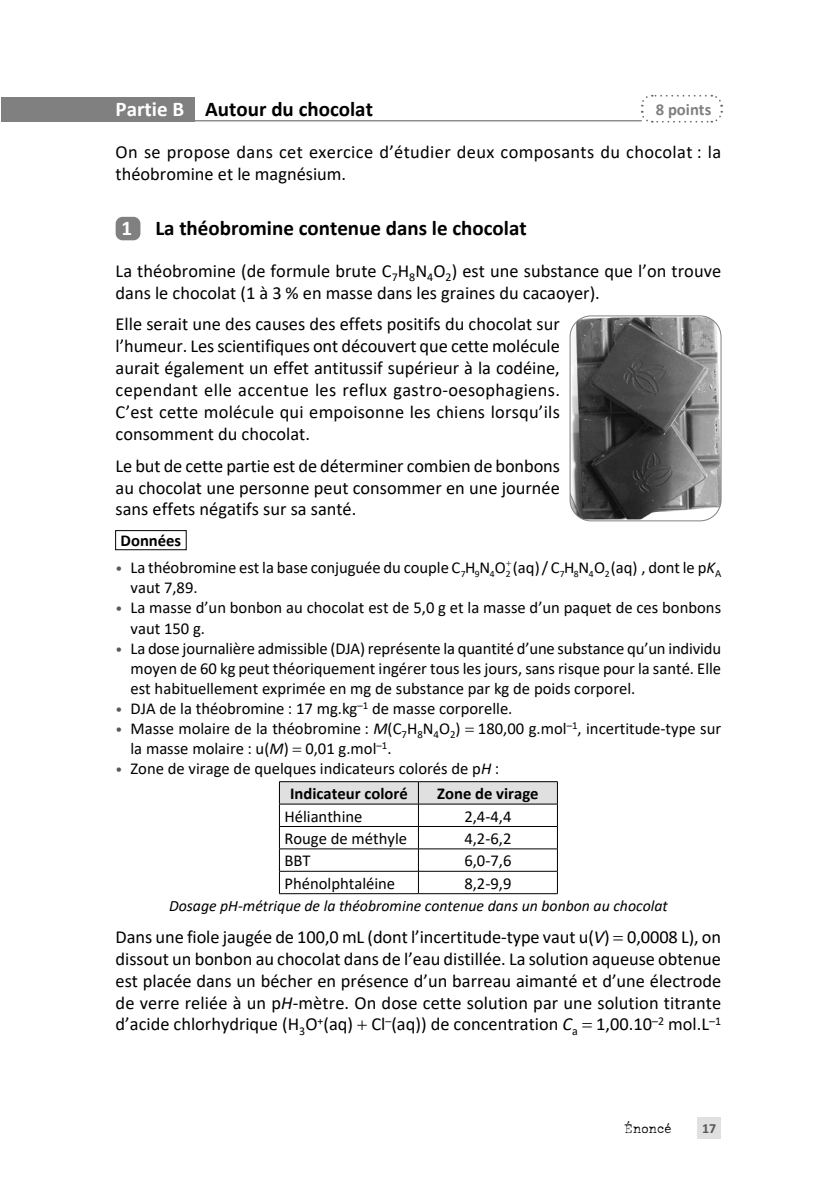
<style>
.page{position:relative;width:822px;height:1194px;background:#fff}
.page>*{position:absolute;margin:0;border:0;box-sizing:border-box;transform-origin:0 0}
.t1{font:700 21px "Calibri";color:#000}
.t2{font:18.38px/21.9px "Calibri";color:#000;text-align:justify}
.t3{font:18.38px/21.9px "Calibri";letter-spacing:.02em;color:#000}
.t4{font:16.62px/20.1px "Calibri";color:#000}
.t5{font:700 16.62px "Calibri";color:#000}
.t6{font:700 16.62px "Calibri";color:#808080}
.t7{font:italic 15.75px "Calibri";color:#000}
.t8{font:700 14px "Calibri";color:#585858}
.t9{font:12.25px "John Doe";color:#000}
.t10{font:9.62px "Calibri";letter-spacing:1em;color:#000}
.s1{color:#fff}
.s2{font-size:14px;color:#585858}
.s3{font-style:italic}
.s4{font-weight:700}
</style>
<div class="page">
<div style="left:697px;top:1117px;width:24px;height:21px;background:#e0e0e0"></div>
<div style="left:1px;top:97px;width:194px;height:24px;background:#808080"></div>
<svg style="left:640px;top:94px;width:83px;height:29px"></svg>
<hr style="left:116px;top:120px;width:525px;height:1px;background:#808080">
<div style="left:116px;top:217px;width:24px;height:23px;background:#808080;border-radius:7px"></div>
<div style="left:115px;top:530px;width:71px;height:20px;border:1px solid #000"></div>
<hr style="left:279px;top:893px;width:139px;height:1px;background:#000">
<svg style="left:279px;top:781px;width:279px;height:112px"></svg>
<hr style="left:418px;top:893px;width:139px;height:1px;background:#000">
<img style="left:571px;top:317px;width:150px;height:202px">
<div style="left:569px;top:316px;width:152px;height:205px;border:1px solid #808080;border-radius:21px"></div>
<p class="t1" style="left:116px;top:95px;width:259px"><span class="s1">Partie B</span> Autour du chocolat</p>
<p class="t6" style="left:655px;top:97px;width:57px">8 points</p>
<p class="t3" style="left:116px;top:141px;width:607px">On se propose dans cet exercice d’étudier deux composants du chocolat : la théobromine et le magnésium.</p>
<p class="t1" style="left:121px;top:213px;width:406px"><span class="s1">1</span> La théobromine contenue dans le chocolat</p>
<p class="t2" style="left:116px;top:259px;width:607px">La théobromine (de formule brute C<sub>7</sub>H<sub>8</sub>N<sub>4</sub>O<sub>2</sub>) est une substance que l’on trouve dans le chocolat (1 à 3 % en masse dans les graines du cacaoyer).</p>
<p class="t2" style="left:116px;top:313px;width:446px">Elle serait une des causes des effets positifs du chocolat sur l’humeur. Les scientifiques ont découvert que cette molécule aurait également un effet antitussif supérieur à la codéine, cependant elle accentue les reflux gastro-oesophagiens.<br>C’est cette molécule qui empoisonne les chiens lorsqu’ils consomment du chocolat.</p>
<p class="t2" style="left:116px;top:454px;width:446px">Le but de cette partie est de déterminer combien de bonbons au chocolat une personne peut consommer en une journée sans effets négatifs sur sa santé.</p>
<p class="t5" style="left:121px;top:528px;width:62px">Données</p>
<p class="t4" style="left:116px;top:556px;width:607px"><span class="s2">•</span> La théobromine est la base conjuguée du couple C H N O (aq) / C H N O (aq) , dont le p<span class="s3">K</span><sub>A</sub></p>
<p class="t10" style="left:460px;top:567px;width:51px">794 2</p>
<p class="t10" style="left:559px;top:567px;width:51px">784 2</p>
<p class="t4" style="left:130px;top:577px;width:69px">vaut 7,89.</p>
<p class="t4" style="left:130px;top:597px;width:592px;text-indent:-15px"><span class="s2">•</span> La masse d’un bonbon au chocolat est de 5,0 g et la masse d’un paquet de ces bonbons vaut 150 g.</p>
<p class="t4" style="left:130px;top:637px;width:592px;text-align:justify;text-indent:-15px"><span class="s2">•</span> La dose journalière admissible (DJA) représente la quantité d’une substance qu’un individu moyen de 60 kg peut théoriquement ingérer tous les jours, sans risque pour la santé. Elle est habituellement exprimée en mg de substance par kg de poids corporel.</p>
<p class="t4" style="left:116px;top:698px;width:398px"><span class="s2">•</span> DJA de la théobromine : 17 mg.kg<sup>–1</sup> de masse corporelle.</p>
<p class="t4" style="left:130px;top:718px;width:592px;text-indent:-15px"><span class="s2">•</span> Masse molaire de la théobromine : <span class="s3">M</span>(C<sub>7</sub>H<sub>8</sub>N<sub>4</sub>O<sub>2</sub>) 180,00 g.mol<sup>–1</sup>, incertitude-type sur la masse molaire : u(<span class="s3">M</span>) 0,01 g.mol<sup>–1</sup>.</p>
<p class="t4" style="left:290px;top:756px;width:210px;line-height:24.7px;text-indent:-174px"><span class="s2">•</span> Zone de virage de quelques indicateurs colorés de p<span class="s3">H</span> :<br><span class="s4">Indicateur coloré</span></p>
<p class="t5" style="left:437px;top:781px;width:103px">Zone de virage</p>
<p class="t4" style="left:284px;top:805px;width:80px">Hélianthine</p>
<p class="t4" style="left:464px;top:805px;width:49px">2,4-4,4</p>
<p class="t4" style="left:284px;top:828px;width:124px">Rouge de méthyle</p>
<p class="t4" style="left:464px;top:828px;width:49px">4,2-6,2</p>
<p class="t4" style="left:284px;top:850px;width:28px">BBT</p>
<p class="t4" style="left:464px;top:850px;width:49px">6,0-7,6</p>
<p class="t4" style="left:284px;top:872px;width:112px">Phénolphtaléine</p>
<p class="t4" style="left:464px;top:872px;width:49px">8,2-9,9</p>
<p class="t7" style="left:169px;top:895px;width:500px">Dosage pH-métrique de la théobromine contenue dans un bonbon au chocolat</p>
<p class="t2" style="left:116px;top:925px;width:607px">Dans une fiole jaugée de 100,0 mL (dont l’incertitude-type vaut u(<span class="s3">V</span>) 0,0008 L), on dissout un bonbon au chocolat dans de l’eau distillée. La solution aqueuse obtenue est placée dans un bécher en présence d’un barreau aimanté et d’une électrode de verre reliée à un p<span class="s3">H</span>-mètre. On dose cette solution par une solution titrante d’acide chlorhydrique (H<sub>3</sub>O<sup>+</sup>(aq) Cl<sup>–</sup>(aq)) de concentration <span class="s3">C</span><sub>a</sub> 1,00.10<sup>–2</sup> mol.L<sup>–1</sup></p>
<p class="t9" style="left:624px;top:1120px;width:49px">Énoncé</p>
<p class="t8" style="left:702px;top:1118px;width:15px">17</p>
</div>
